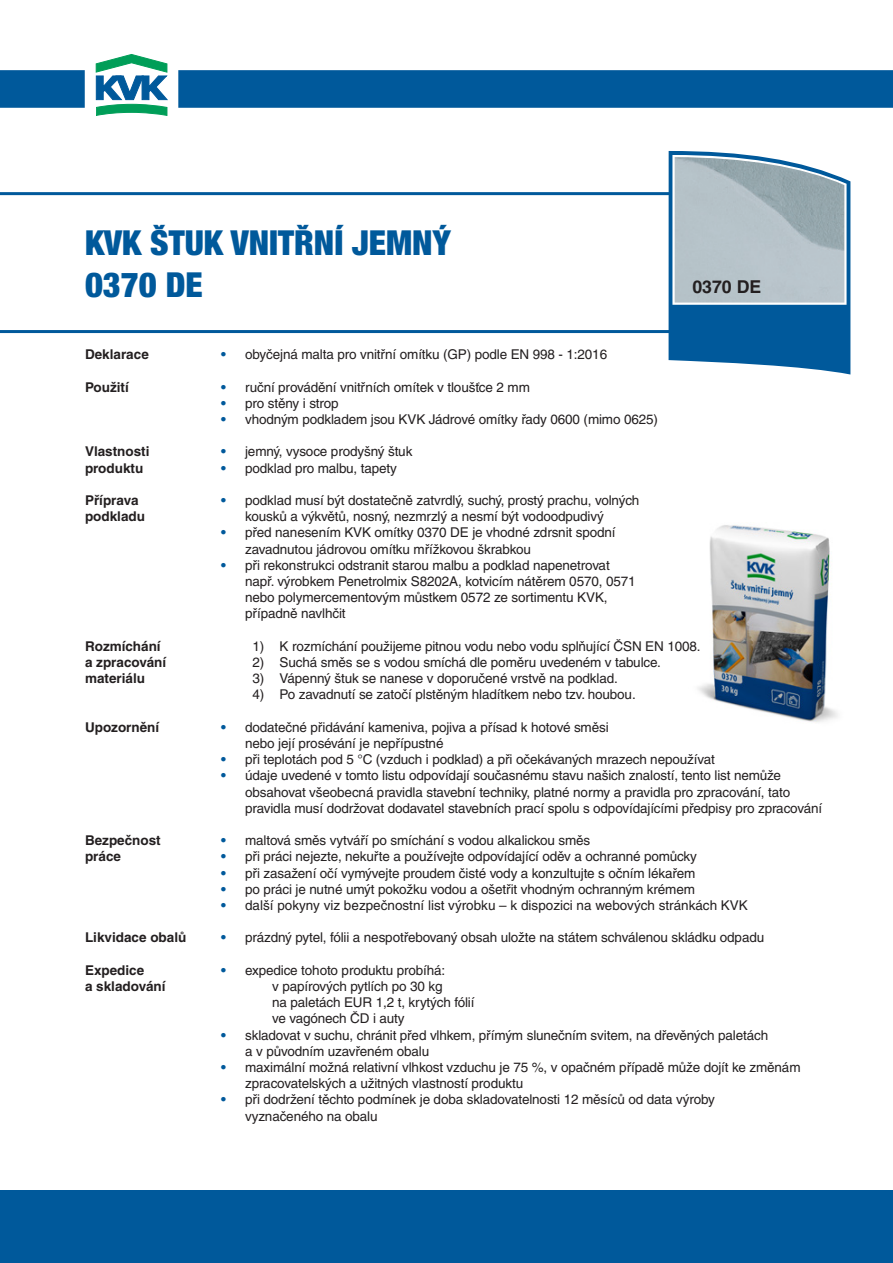
<style>
.page{position:relative;width:893px;height:1263px;background:#fff}
.page>*{position:absolute;margin:0;border:0;box-sizing:border-box;transform-origin:0 0}
.t1{font:900 condensed 34.5px/41.4px "Helvetica Neue CE";color:#00599b}
.t2{font:700 17.7px "Helvetica CE";color:#231f20}
.t3{font:13.5px/16.2px "Helvetica CE";letter-spacing:-.01em;color:#231f20}
.t4{font:700 13.5px/16.2px "Helvetica CE";color:#231f20}
.s1{font-weight:700;color:#00599b}
</style>
<div class="page">
<div style="left:0;top:1191px;width:893px;height:72px;background:#00599b"></div>
<svg style="left:0;top:54px;width:893px;height:61px"></svg>
<img style="left:698px;top:525px;width:140px;height:198px">
<svg style="left:669px;top:151px;width:181px;height:223px"></svg>
<img style="left:675px;top:157px;width:169px;height:145px">
<hr style="left:0;top:192px;width:670px;height:3px;background:#00599b">
<hr style="left:0;top:330px;width:670px;height:3px;background:#00599b">
<h1 class="t1" style="left:85px;top:223px;width:367px">KVK ŠTUK VNITŘNÍ JEMNÝ<br>0370 DE</h1>
<h2 class="t2" style="left:692px;top:276px;width:70px">0370 DE</h2>
<p class="t4" style="left:85px;top:346px;width:65px">Deklarace</p>
<p class="t4" style="left:85px;top:379px;width:45px">Použití</p>
<p class="t4" style="left:85px;top:443px;width:66px">Vlastnosti produktu</p>
<p class="t4" style="left:85px;top:492px;width:62px">Příprava podkladu</p>
<p class="t4" style="left:85px;top:638px;width:83px">Rozmíchání a zpracování materiálu</p>
<p class="t4" style="left:85px;top:719px;width:76px">Upozornění</p>
<p class="t4" style="left:85px;top:832px;width:77px">Bezpečnost práce</p>
<p class="t4" style="left:85px;top:929px;width:103px">Likvidace obalů</p>
<p class="t4" style="left:85px;top:962px;width:82px">Expedice<br>a skladování</p>
<p class="t3" style="left:221px;top:346px;width:388px"><span class="s1">•</span> obyčejná malta pro vnitřní omítku (GP) podle EN 998 - 1:2016</p>
<p class="t3" style="left:221px;top:379px;width:310px"><span class="s1">•</span> ruční provádění vnitřních omítek v tloušťce 2 mm</p>
<p class="t3" style="left:221px;top:395px;width:119px"><span class="s1">•</span> pro stěny i strop</p>
<p class="t3" style="left:221px;top:411px;width:438px"><span class="s1">•</span> vhodným podkladem jsou KVK Jádrové omítky řady 0600 (mimo 0625)</p>
<p class="t3" style="left:221px;top:444px;width:193px"><span class="s1">•</span> jemný, vysoce prodyšný štuk</p>
<p class="t3" style="left:221px;top:460px;width:177px"><span class="s1">•</span> podklad pro malbu, tapety</p>
<p class="t3" style="left:245px;top:492px;width:396px;text-indent:-24px"><span class="s1">•</span> podklad musí být dostatečně zatvrdlý, suchý, prostý prachu, volných kousků a výkvětů, nosný, nezmrzlý a nesmí být vodoodpudivý</p>
<p class="t3" style="left:245px;top:525px;width:372px;text-indent:-24px"><span class="s1">•</span> před nanesením KVK omítky 0370 DE je vhodné zdrsnit spodní zavadnutou jádrovou omítku mřížkovou škrabkou</p>
<p class="t3" style="left:245px;top:557px;width:392px;text-indent:-24px"><span class="s1">•</span> při rekonstrukci odstranit starou malbu a podklad napenetrovat např. výrobkem Penetrolmix S8202A, kotvicím nátěrem 0570, 0571 nebo polymercementovým můstkem 0572 ze sortimentu KVK, případně navlhčit</p>
<p class="t3" style="left:252px;top:638px;width:450px">1) K rozmíchání použijeme pitnou vodu nebo vodu splňující ČSN EN 1008.</p>
<p class="t3" style="left:252px;top:654px;width:410px">2) Suchá směs se s vodou smíchá dle poměru uvedeném v tabulce.</p>
<p class="t3" style="left:252px;top:670px;width:367px">3) Vápenný štuk se nanese v doporučené vrstvě na podklad.</p>
<p class="t3" style="left:252px;top:687px;width:385px">4) Po zavadnutí se zatočí plstěným hladítkem nebo tzv. houbou.</p>
<p class="t3" style="left:245px;top:719px;width:365px;text-indent:-24px"><span class="s1">•</span> dodatečné přidávání kameniva, pojiva a přísad k hotové směsi nebo její prosévání je nepřípustné</p>
<p class="t3" style="left:221px;top:751px;width:495px"><span class="s1">•</span> při teplotách pod 5 °C (vzduch i podklad) a při očekávaných mrazech nepoužívat</p>
<p class="t3" style="left:245px;top:768px;width:579px;text-indent:-24px"><span class="s1">•</span> údaje uvedené v tomto listu odpovídají současnému stavu našich znalostí, tento list nemůže obsahovat všeobecná pravidla stavební techniky, platné normy a pravidla pro zpracování, tato pravidla musí dodržovat dodavatel stavebních prací spolu s odpovídajícími předpisy pro zpracování</p>
<p class="t3" style="left:221px;top:832px;width:371px"><span class="s1">•</span> maltová směs vytváří po smíchání s vodou alkalickou směs</p>
<p class="t3" style="left:221px;top:849px;width:477px"><span class="s1">•</span> při práci nejezte, nekuřte a používejte odpovídající oděv a ochranné pomůcky</p>
<p class="t3" style="left:221px;top:865px;width:476px"><span class="s1">•</span> při zasažení očí vymývejte proudem čisté vody a konzultujte s očním lékařem</p>
<p class="t3" style="left:221px;top:881px;width:475px"><span class="s1">•</span> po práci je nutné umýt pokožku vodou a ošetřit vhodným ochranným krémem</p>
<p class="t3" style="left:221px;top:897px;width:528px"><span class="s1">•</span> další pokyny viz bezpečnostní list výrobku – k dispozici na webových stránkách KVK</p>
<p class="t3" style="left:221px;top:930px;width:545px"><span class="s1">•</span> prázdný pytel, fólii a nespotřebovaný obsah uložte na státem schválenou skládku odpadu</p>
<p class="t3" style="left:272px;top:962px;width:204px;text-indent:-51px"><span class="s1">•</span> expedice tohoto produktu probíhá:<br>v papírových pytlích po 30 kg<br>na paletách EUR 1,2 t, krytých fólií ve vagónech ČD i auty</p>
<p class="t3" style="left:245px;top:1027px;width:525px;text-indent:-24px"><span class="s1">•</span> skladovat v suchu, chránit před vlhkem, přímým slunečním svitem, na dřevěných paletách a v původním uzavřeném obalu</p>
<p class="t3" style="left:245px;top:1059px;width:557px;text-indent:-24px"><span class="s1">•</span> maximální možná relativní vlhkost vzduchu je 75 %, v opačném případě může dojít ke změnám zpracovatelských a užitných vlastností produktu</p>
<p class="t3" style="left:245px;top:1092px;width:471px;text-indent:-24px"><span class="s1">•</span> při dodržení těchto podmínek je doba skladovatelnosti 12 měsíců od data výroby vyznačeného na obalu</p>
</div>
